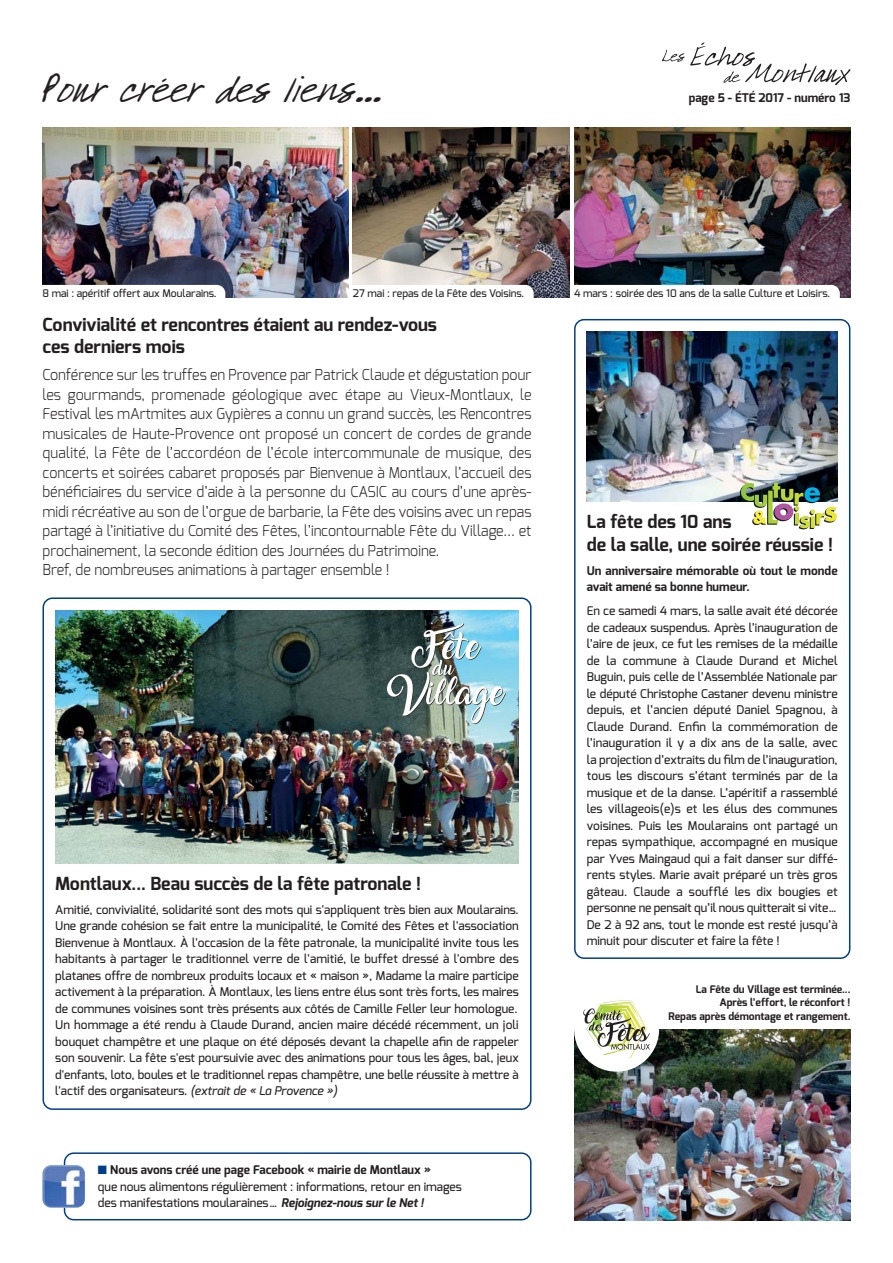
<style>
.page{position:relative;width:893px;height:1263px;background:#fff}
.page>*{position:absolute;margin:0;border:0;box-sizing:border-box;transform-origin:0 0}
.t1{font:30px "DJB Whata Babe";color:#231f20}
.t2{font:700 18px/22.5px "Exo";color:#231f20}
.t3{font:300 15px/19.5px "Exo";color:#231f20;scale:.95 1}
.t4{font:500 12px/16.5px "Exo";color:#231f20;text-align:justify}
.t5{font:700 12px/16.5px "Exo";color:#231f20}
.t6{font:500 10.5px "Exo";color:#231f20}
.t7{font:700 10.5px/13.5px "Exo";color:#231f20;text-align:right}
.s1{font-style:italic}
.s2{color:#023e88}
.s3{font-weight:700}
.s4{font-weight:700;font-style:italic}
</style>
<div class="page">
<img style="left:574px;top:128px;width:276px;height:170px">
<div style="left:553px;top:285px;width:287px;height:30px;background:#fff;border-radius:9px"></div>
<svg style="left:43px;top:597px;width:488px;height:513px"></svg>
<svg style="left:662px;top:42px;width:188px;height:43px"></svg>
<svg style="left:574px;top:319px;width:276px;height:640px"></svg>
<img style="left:587px;top:332px;width:251px;height:170px">
<img style="left:740px;top:483px;width:97px;height:46px">
<img style="left:55px;top:610px;width:464px;height:253px">
<img style="left:387px;top:623px;width:119px;height:101px">
<img style="left:353px;top:128px;width:217px;height:170px">
<img style="left:574px;top:1029px;width:276px;height:191px">
<div style="left:574px;top:986px;width:85px;height:86px;background:#fff;border-radius:50%"></div>
<svg style="left:583px;top:1000px;width:67px;height:58px"></svg>
<svg style="left:64px;top:1152px;width:467px;height:68px"></svg>
<img style="left:43px;top:1165px;width:42px;height:43px;border-radius:9px">
<div style="left:332px;top:285px;width:202px;height:30px;background:#fff;border-radius:9px"></div>
<img style="left:43px;top:128px;width:306px;height:170px">
<div style="left:21px;top:285px;width:204px;height:30px;background:#fff;border-radius:9px"></div>
<h1 class="t1" style="left:43px;top:74px;width:342px">Pour créer des liens…</h1>
<p class="t5" style="left:689px;top:91px;width:163px">page 5 - ÉTÉ 2017 - numéro 13</p>
<p class="t6" style="left:43px;top:289px;width:176px">8 mai : apéritif offert aux Moularains.</p>
<p class="t6" style="left:353px;top:289px;width:173px">27 mai : repas de la Fête des Voisins.</p>
<h2 class="t2" style="left:43px;top:315px;width:396px">Convivialité et rencontres étaient au rendez-vous ces derniers mois</h2>
<p class="t3" style="left:43px;top:366px;width:516px">Conférence sur les truffes en Provence par Patrick Claude et dégustation pour les gourmands, promenade géologique avec étape au Vieux-Montlaux, le Festival les mArtmites aux Gypières a connu un grand succès, les Rencontres musicales de Haute-Provence ont proposé un concert de cordes de grande qualité, la Fête de l’accordéon de l’école intercommunale de musique, des concerts et soirées cabaret proposés par Bienvenue à Montlaux, l’accueil des bénéficiaires du service d’aide à la personne du CASIC au cours d’une après&shy;midi récréative au son de l’orgue de barbarie, la Fête des voisins avec un repas partagé à l’initiative du Comité des Fêtes, l’incontournable Fête du Village… et prochainement, la seconde édition des Journées du Patrimoine.<br>Bref, de nombreuses animations à partager ensemble !</p>
<h2 class="t2" style="left:55px;top:874px;width:367px">Montlaux... Beau succès de la fête patronale !</h2>
<p class="t4" style="left:55px;top:902px;width:465px">Amitié, convivialité, solidarité sont des mots qui s'appliquent très bien aux Moularains.<br>Une grande cohésion se fait entre la municipalité, le Comité des Fêtes et l'association Bienvenue à Montlaux. À l'occasion de la fête patronale, la municipalité invite tous les habitants à partager le traditionnel verre de l'amitié, le buffet dressé à l'ombre des platanes offre de nombreux produits locaux et « maison », Madame la maire participe activement à la préparation. À Montlaux, les liens entre élus sont très forts, les maires de communes voisines sont très présents aux côtés de Camille Feller leur homologue .<br>Un hommage a été rendu à Claude Durand, ancien maire décédé récemment, un joli bouquet champêtre et une plaque on été déposés devant la chapelle afin de rappeler son souvenir. La fête s'est poursuivie avec des animations pour tous les âges, bal, jeux d'enfants, loto, boules et le traditionnel repas champêtre, une belle réussite à mettre à l'actif des organisateurs. <span class="s1">(extrait de « La Provence »)</span></p>
<p class="t4" style="left:98px;top:1163px;width:365px;text-align:left"><span class="s2">■</span> <span class="s3">Nous avons créé une page Facebook « mairie de Montlaux »<br></span>que nous alimentons régulièrement : informations, retour en images des manifestations moularaines… <span class="s4">Rejoignez-nous sur le Net !</span></p>
<p class="t6" style="left:574px;top:289px;width:258px">4 mars : soirée des 10 ans de la salle Culture et Loisirs.</p>
<h2 class="t2" style="left:587px;top:512px;width:248px">La fête des 10 ans<br>de la salle, une soirée réussie !</h2>
<p class="t5" style="left:587px;top:563px;width:252px">Un anniversaire mémorable où tout le monde avait amené sa bonne humeur.</p>
<p class="t4" style="left:587px;top:604px;width:252px">En ce samedi 4 mars, la salle avait été décorée de cadeaux suspendus. Après l’inauguration de l’aire de jeux, ce fut les remises de la médaille de la commune à Claude Durand et Michel Buguin, puis celle de l’Assemblée Nationale par le député Christophe Castaner devenu ministre depuis, et l’ancien député Daniel Spagnou, à Claude Durand. Enfin la commémoration de l’inauguration il y a dix ans de la salle, avec la projection d’extraits du film de l’inauguration, tous les discours s’étant terminés par de la musique et de la danse. L’apéritif a rassemblé les villageois(e)s et les élus des communes voisines. Puis les Moularains ont partagé un repas sympathique, accompagné en musique par Yves Maingaud qui a fait danser sur diffé&shy;rents styles. Marie avait préparé un très gros gâteau. Claude a soufflé les dix bougies et personne ne pensait qu’il nous quitterait si vite… De 2 à 92 ans, tout le monde est resté jusqu’à minuit pour discuter et faire la fête !</p>
<p class="t7" style="left:669px;top:983px;width:183px">La Fête du Village est terminée...<br>Après l’effort, le réconfort !<br>Repas après démontage et rangement.</p>
</div>
